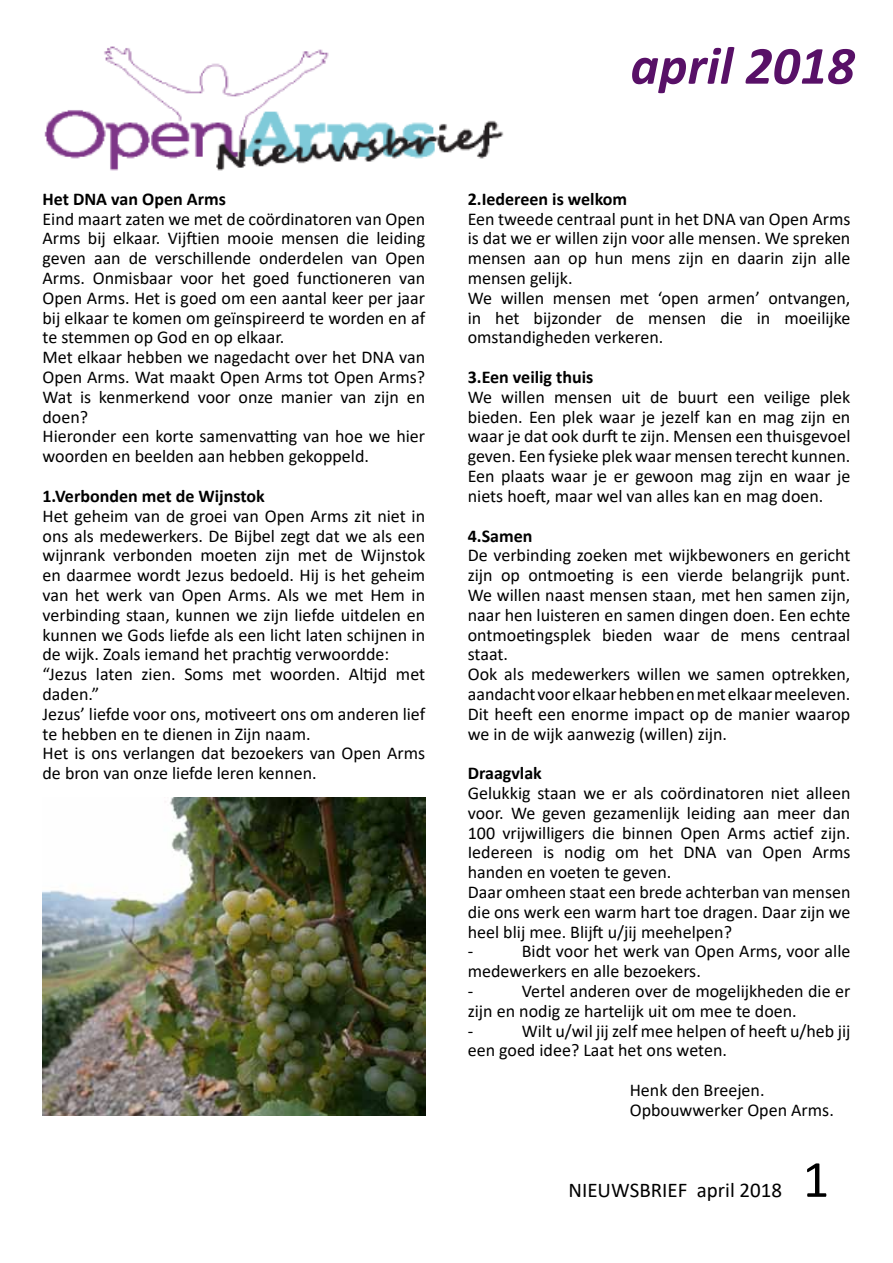
<style>
.page{position:relative;width:893px;height:1263px;background:#fff}
.page>*{position:absolute;margin:0;border:0;box-sizing:border-box;transform-origin:0 0}
.t1{font:italic 700 54px "Calibri";color:#581067}
.t2{font:21px "Calibri";color:#000}
.t3{font:18px/19.8px "Calibri";color:#000}
.t4{font:700 18px "Calibri";color:#000}
.s1{font-size:52.5px}
</style>
<div class="page">
<img style="left:44px;top:46px;width:460px;height:125px">
<img style="left:43px;top:797px;width:382px;height:318px">
<p class="t4" style="left:43px;top:186px;width:185px">Het DNA van Open Arms</p>
<p class="t3" style="left:43px;top:208px;width:384px">Eind maart zaten we met de coördinatoren van Open Arms bij elkaar. Vijftien mooie mensen die leiding geven aan de verschillende onderdelen van Open Arms. Onmisbaar voor het goed functioneren van Open Arms. Het is goed om een aantal keer per jaar bij elkaar te komen om geïnspireerd te worden en af te stemmen op God en op elkaar.<br>Met elkaar hebben we nagedacht over het DNA van Open Arms. Wat maakt Open Arms tot Open Arms?<br>Wat is kenmerkend voor onze manier van zijn en doen?<br>Hieronder een korte samenvatting van hoe we hier woorden en beelden aan hebben gekoppeld.</p>
<p class="t4" style="left:43px;top:483px;width:224px">1.Verbonden met de Wijnstok</p>
<p class="t3" style="left:43px;top:505px;width:384px">Het geheim van de groei van Open Arms zit niet in ons als medewerkers. De Bijbel zegt dat we als een wijnrank verbonden moeten zijn met de Wijnstok en daarmee wordt Jezus bedoeld. Hij is het geheim van het werk van Open Arms. Als we met Hem in verbinding staan, kunnen we zijn liefde uitdelen en kunnen we Gods liefde als een licht laten schijnen in de wijk. Zoals iemand het prachtig verwoordde: “Jezus laten zien. Soms met woorden. Altijd met daden.”<br>Jezus’ liefde voor ons, motiveert ons om anderen lief te hebben en te dienen in Zijn naam.<br>Het is ons verlangen dat bezoekers van Open Arms de bron van onze liefde leren kennen.</p>
<h1 class="t1" style="left:630px;top:28px;width:226px">april 2018</h1>
<p class="t4" style="left:468px;top:186px;width:161px">2.Iedereen is welkom</p>
<p class="t3" style="left:468px;top:208px;width:384px">Een tweede centraal punt in het DNA van Open Arms is dat we er willen zijn voor alle mensen. We spreken mensen aan op hun mens zijn en daarin zijn alle mensen gelijk.<br>We willen mensen met ‘open armen’ ontvangen, in het bijzonder de mensen die in moeilijke omstandigheden verkeren.</p>
<p class="t4" style="left:468px;top:364px;width:127px">3.Een veilig thuis</p>
<p class="t3" style="left:468px;top:387px;width:384px;text-align:justify">We willen mensen uit de buurt een veilige plek bieden. Een plek waar je jezelf kan en mag zijn en waar je dat ook durft te zijn. Mensen een thuisgevoel geven. Een fysieke plek waar mensen terecht kunnen.<br>Een plaats waar je er gewoon mag zijn en waar je niets hoeft, maar wel van alles kan en mag doen.</p>
<p class="t4" style="left:468px;top:523px;width:66px">4.Samen</p>
<p class="t3" style="left:468px;top:545px;width:384px">De verbinding zoeken met wijkbewoners en gericht zijn op ontmoeting is een vierde belangrijk punt.<br>We willen naast mensen staan, met hen samen zijn, naar hen luisteren en samen dingen doen. Een echte ontmoetingsplek bieden waar de mens centraal staat.<br>Ook als medewerkers willen we samen optrekken, aandacht voor elkaar hebben en met elkaar meeleven.<br>Dit heeft een enorme impact op de manier waarop we in de wijk aanwezig (willen) zijn.</p>
<p class="t4" style="left:468px;top:760px;width:76px">Draagvlak</p>
<p class="t3" style="left:468px;top:783px;width:384px">Gelukkig staan we er als coördinatoren niet alleen voor. We geven gezamenlijk leiding aan meer dan 100 vrijwilligers die binnen Open Arms actief zijn.<br>Iedereen is nodig om het DNA van Open Arms handen en voeten te geven.<br>Daar omheen staat een brede achterban van mensen die ons werk een warm hart toe dragen. Daar zijn we heel blij mee. Blijft u/jij meehelpen?<br>-</p>
<p class="t3" style="left:468px;top:941px;width:384px;text-indent:54px">Bidt voor het werk van Open Arms, voor alle medewerkers en alle bezoekers.<br>-</p>
<p class="t3" style="left:468px;top:981px;width:384px;text-indent:54px">Vertel anderen over de mogelijkheden die er zijn en nodig ze hartelijk uit om mee te doen.<br>-</p>
<p class="t3" style="left:468px;top:1020px;width:384px;text-indent:54px">Wilt u/wil jij zelf mee helpen of heeft u/heb jij een goed idee? Laat het ons weten.</p>
<p class="t3" style="left:630px;top:1080px;width:206px">Henk den Breejen.<br>Opbouwwerker Open Arms.</p>
<p class="t2" style="left:568px;top:1175px;width:262px">NIEUWSBRIEF april 2018 <span class="s1">1</span></p>
</div>
